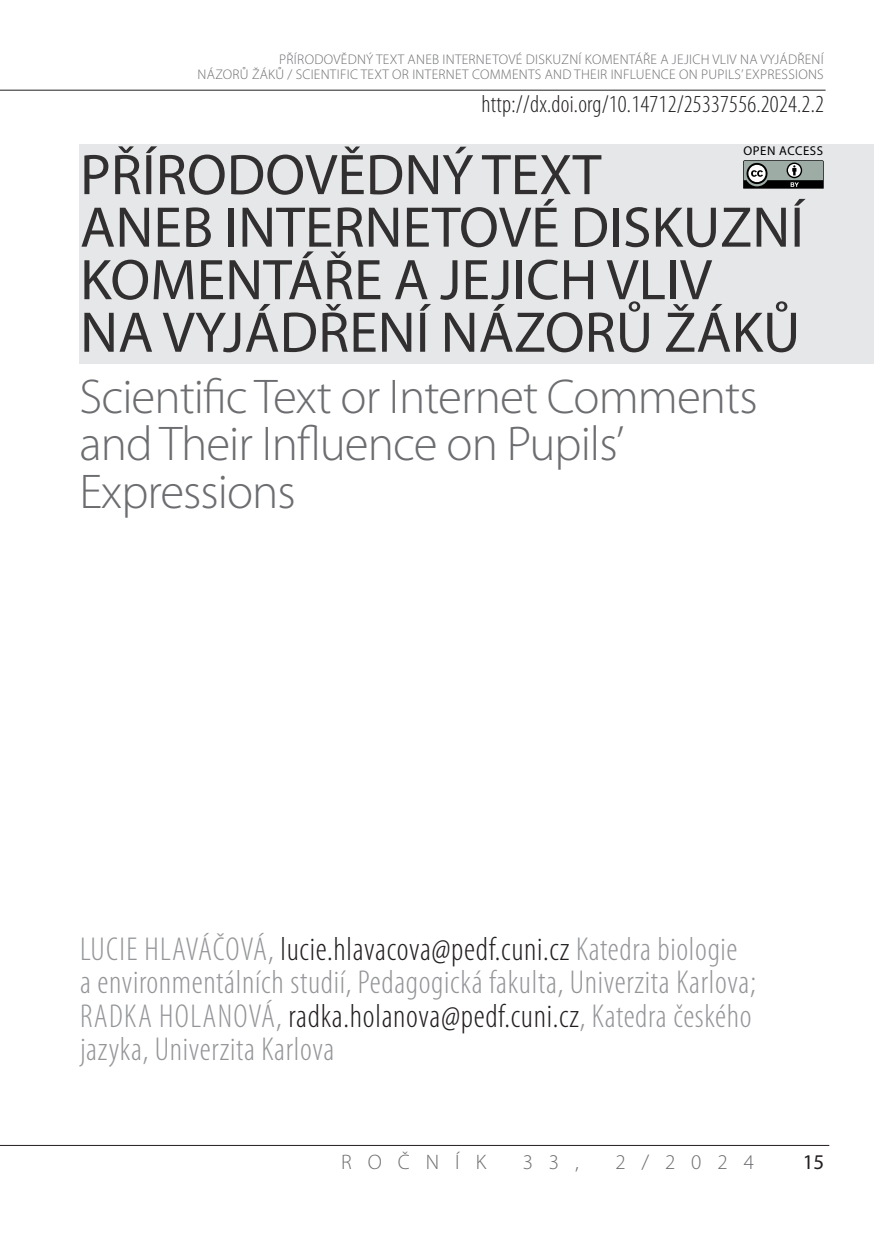
<style>
.page{position:relative;width:874px;height:1241px;background:#fff}
.page>*{position:absolute;margin:0;border:0;box-sizing:border-box;transform-origin:0 0}
.titul_příspěvku{font:57.75px/52.5px "Myriad Pro";color:#312f30}
.titul_příspěvku-2{font:300 49px/47.2px "Myriad Pro";letter-spacing:-.02em;color:#6c6d70}
.autoři{font:300 condensed 33.25px/33.2px "Myriad Pro";letter-spacing:.02em;color:#939598}
.levý_DOI{font:300 condensed 24.5px "Myriad Pro";letter-spacing:.01em;color:#231f20}
.t1{font:300 21px "Myriad Pro";letter-spacing:.76em;color:#6c6d70}
.t2{font:21px "Myriad Pro";color:#231f20}
.záhlaví_pravá{font:300 14px "Myriad Pro";letter-spacing:.02em;color:#6c6d70}
.t3{font:12.78px "Myriad Pro";letter-spacing:.04em;color:#000001}
.s1{color:#231f20}
</style>
<div class="page">
<div style="left:79px;top:144px;width:794px;height:219px;background:#e6e7e9"></div>
<svg style="left:743px;top:160px;width:80px;height:29px;background:#6f7774"></svg>
<hr style="left:0;top:1144px;width:828px;height:1px;background:#231f20">
<hr style="left:0;top:90px;width:825px;height:1px;background:#231f20">
<p class="záhlaví_pravá" style="left:279px;top:51px;width:545px">PŘÍRODOVĚDNÝ TEXT ANEB INTERNETOVÉ DISKUZNÍ KOMENTÁŘE A JEJICH VLIV NA VYJÁDŘENÍ</p>
<p class="záhlaví_pravá" style="left:197px;top:66px;width:627px">NÁZORŮ ŽÁKŮ / SCIENTIFIC TEXT OR INTERNET COMMENTS AND THEIR INFLUENCE ON PUPILS’ EXPRESSIONS</p>
<p class="levý_DOI" style="left:481px;top:89px;width:343px">http://dx.doi.org/10.14712/25337556.2024.2.2</p>
<p class="titul_příspěvku" style="left:80px;top:147px;width:725px">PŘÍRODOVĚDNÝ TEXT<br>ANEB INTERNETOVÉ DISKUZNÍ<br>KOMENTÁŘE A JEJICH VLIV<br>NA VYJÁDŘENÍ NÁZORŮ ŽÁKŮ</p>
<p class="titul_příspěvku-2" style="left:79px;top:372px;width:679px">Scientific Text or Internet Comments and Their Influence on Pupils’<br>Expressions</p>
<p class="t3" style="left:743px;top:143px;width:81px">OPEN ACCESS</p>
<p class="autoři" style="left:80px;top:932px;width:676px">LUCIE HLAVÁČOVÁ, <span class="s1">lucie.hlavacova@pedf.cuni.cz</span> Katedra biologie a environmentálních studií, Pedagogická fakulta, Univerzita Karlova; RADKA HOLANOVÁ, <span class="s1">radka.holanova@pedf.cuni.cz</span>, Katedra českého jazyka, Univerzita Karlova</p>
<p class="t1" style="left:341px;top:1149px;width:146px">ROČNÍK</p>
<p class="t1" style="left:522px;top:1149px;width:58px">33,</p>
<p class="t1" style="left:615px;top:1149px;width:140px">2/2024</p>
<p class="t2" style="left:802px;top:1148px;width:23px">15</p>
</div>
